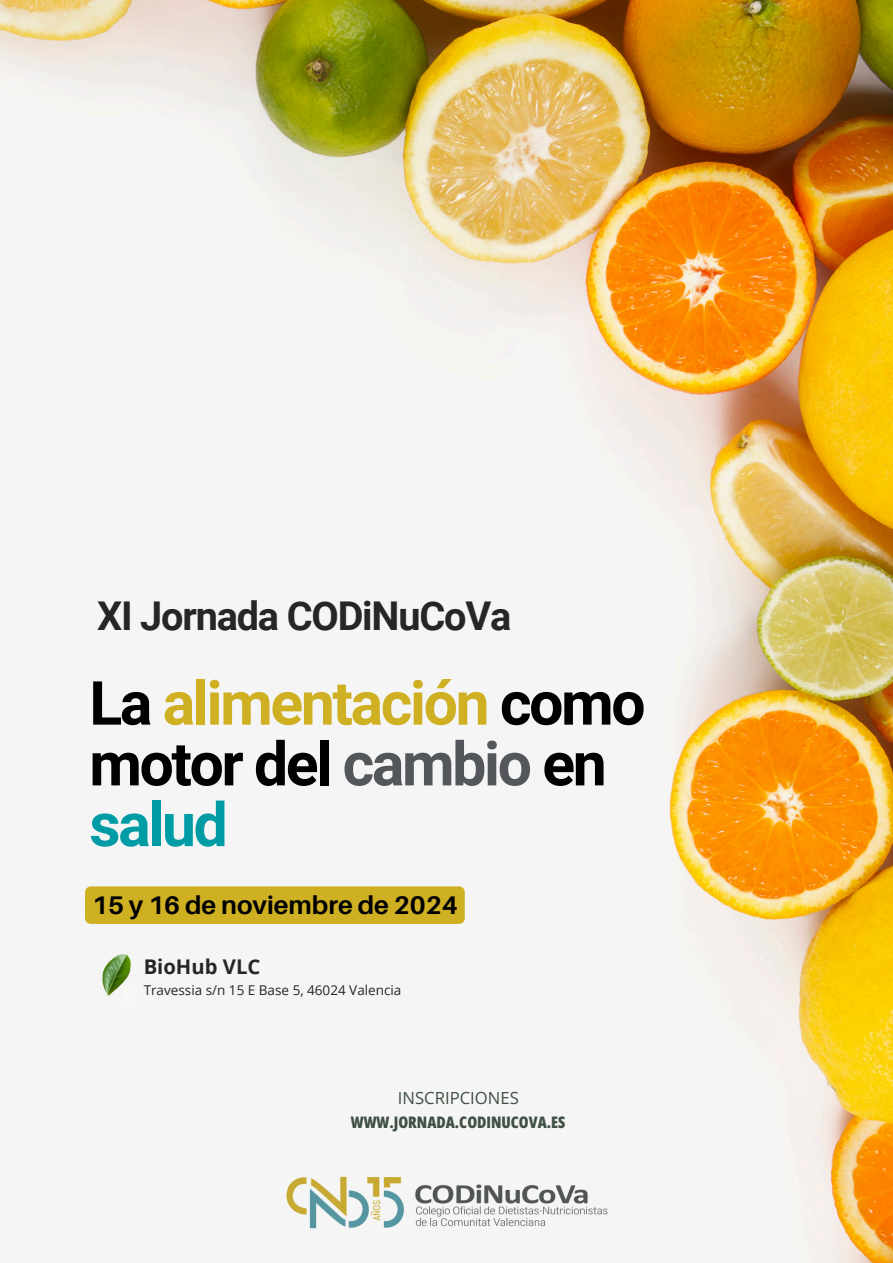
<style>
.page{position:relative;width:893px;height:1263px;background:#fff}
.page>*{position:absolute;margin:0;border:0;box-sizing:border-box;transform-origin:0 0}
.t1{font:700 60.75px/60.8px "Roboto";letter-spacing:-.04em;color:#000}
.t2{font:700 39.67px "Roboto";letter-spacing:-.03em;color:#262629}
.t3{font:700 25.5px "Aileron";color:#000}
.t4{font:700 20.25px "Open Sans";color:#262629}
.t5{font:16.65px "Open Sans";color:#405044}
.t6{font:800 15.9px "Open Sans Condensed";color:#405044}
.t7{font:13.5px "Open Sans";color:#262629}
.s1{color:#cfb023}
.s2{color:#53565a}
.s3{color:#009ca6}
</style>
<div class="page">
<img style="left:0;top:0;width:893px;height:1263px">
<img style="left:88px;top:948px;width:48px;height:49px">
<div style="left:122px;top:986px;width:14px;height:22px;background:#f8f7f6"></div>
<img style="left:276px;top:1119px;width:341px;height:144px">
<div style="left:85px;top:886px;width:380px;height:38px;background:#cfb023"></div>
<p class="t2" style="left:97px;top:593px;width:416px">XI Jornada CODiNuCoVa</p>
<p class="t1" style="left:89px;top:673px;width:558px">La <span class="s1">alimentación</span> como motor del <span class="s2">cambio</span> en <span class="s3">salud</span></p>
<h5 class="t3" style="left:92px;top:889px;width:367px">15 y 16 de noviembre de 2024</h5>
<h2 class="t4" style="left:144px;top:952px;width:118px">BioHub VLC</h2>
<h1 class="t7" style="left:144px;top:980px;width:259px">Travessia s/n 15 E Base 5, 46024 Valencia</h1>
<h4 class="t5" style="left:398px;top:1086px;width:122px">INSCRIPCIONES</h4>
<p class="t6" style="left:351px;top:1110px;width:216px">WWW.JORNADA.CODINUCOVA.ES</p>
</div>
